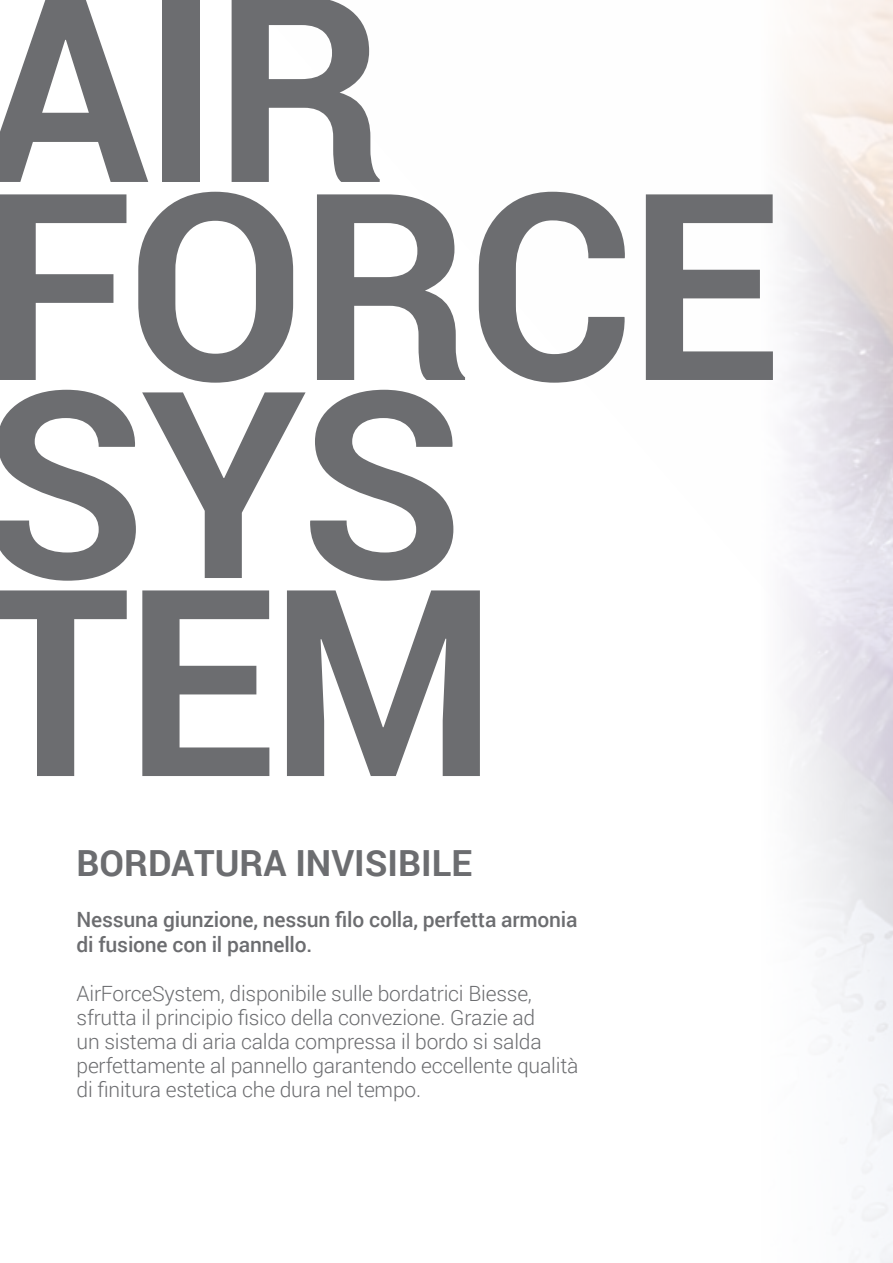
<style>
.page{position:relative;width:893px;height:1263px;background:#fff}
.page>*{position:absolute;margin:0;border:0;box-sizing:border-box;transform-origin:0 0}
.t1{font:700 261px "Roboto";letter-spacing:-.02em;color:#6c6d70}
.PAG_VERDI_-_STRILLO{font:700 36px "Roboto";color:#6c6d70}
.PAG_VERDI_-_TESTO{font:300 21px/24px "Roboto";letter-spacing:-.01em;color:#6c6d70}
.PAG_VERDI_-_INTRO{font:500 21px/25.2px "Roboto";letter-spacing:-.01em;color:#6c6d70}
</style>
<div class="page">
<p class="t1" style="left:-19px;top:-95px;width:407px">AIR</p>
<p class="t1" style="left:-19px;top:103px;width:799px">FORCE</p>
<p class="t1" style="left:-19px;top:301px;width:484px">SYS</p>
<p class="t1" style="left:-19px;top:499px;width:518px">TEM</p>
<p class="PAG_VERDI_-_STRILLO" style="left:77px;top:838px;width:397px">BORDATURA INVISIBILE</p>
<p class="PAG_VERDI_-_INTRO" style="left:77px;top:906px;width:503px">Nessuna giunzione, nessun filo colla, perfetta armonia di fusione con il pannello.</p>
<p class="PAG_VERDI_-_TESTO" style="left:77px;top:981px;width:503px">AirForceSystem, disponibile sulle bordatrici Biesse, sfrutta il principio fisico della convezione. Grazie ad<br>un sistema di aria calda compressa il bordo si salda perfettamente al pannello garantendo eccellente qualità di finitura estetica che dura nel tempo.</p>
</div>
